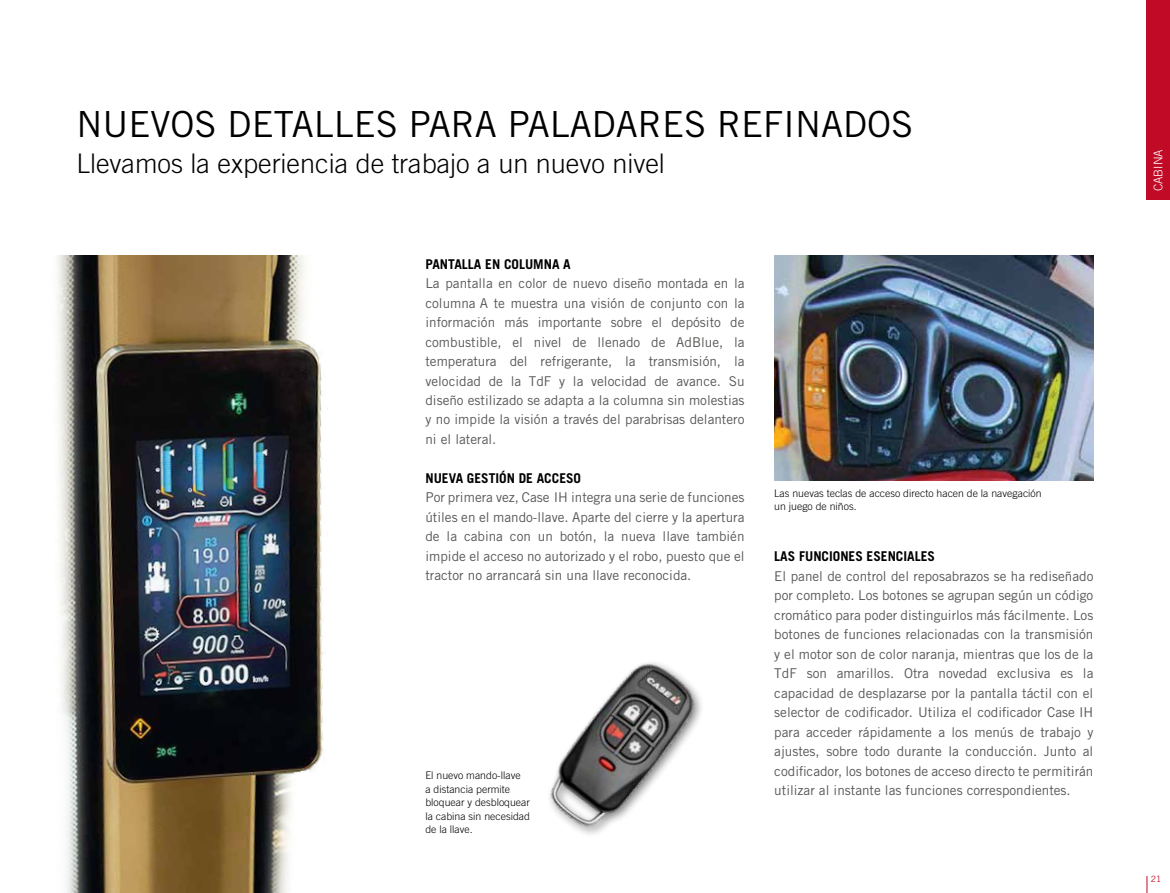
<style>
.page{position:relative;width:1170px;height:893px;background:#fff}
.page>*{position:absolute;margin:0;border:0;box-sizing:border-box;transform-origin:0 0}
.t1{font:36px "Trade Gothic LT Pro";color:#000}
.t2{font:300 27px "Trade Gothic LT Pro";color:#000}
.t3{font:13.5px/19.5px "Trade Gothic LT Pro";color:#575756;text-align:justify}
.t4{font:700 13.5px "Trade Gothic LT Pro";color:#000}
.t5{font:300 12px "Trade Gothic LT Pro";color:#fff}
.t6{font:300 10.5px/13.5px "Trade Gothic LT Pro";color:#000}
.t7{font:8.7px "Trade Gothic LT Pro";color:#c10a25}
</style>
<div class="page">
<div style="left:1146px;top:0;width:23px;height:200px;background:#c10a25"></div>
<img style="left:57px;top:255px;width:271px;height:638px">
<img style="left:774px;top:255px;width:319px;height:225px">
<img style="left:550px;top:662px;width:151px;height:173px">
<svg style="left:1146px;top:876px;width:1px;height:17px"></svg>
<h1 class="t1" style="left:77px;top:102px;width:838px">NUEVOS DETALLES PARA PALADARES REFINADOS</h1>
<h2 class="t2" style="left:77px;top:147px;width:590px">Llevamos la experiencia de trabajo a un nuevo nivel</h2>
<p class="t4" style="left:425px;top:255px;width:147px">PANTALLA EN COLUMNA A</p>
<p class="t3" style="left:425px;top:273px;width:320px">La pantalla en color de nuevo diseño montada en la columna A te muestra una visión de conjunto con la información más importante sobre el depósito de combustible, el nivel de llenado de AdBlue, la temperatura del refrigerante, la transmisión, la velocidad de la TdF y la velocidad de avance. Su diseño estilizado se adapta a la columna sin molestias y no impide la visión a través del parabrisas delantero ni el lateral.</p>
<p class="t4" style="left:425px;top:470px;width:157px">NUEVA GESTIÓN DE ACCESO</p>
<p class="t3" style="left:425px;top:488px;width:320px">Por primera vez, Case IH integra una serie de funciones útiles en el mando‑llave. Aparte del cierre y la apertura de la cabina con un botón, la nueva llave también impide el acceso no autorizado y el robo, puesto que el tractor no arrancará sin una llave reconocida.</p>
<p class="t6" style="left:425px;top:769px;width:106px">El nuevo mando‑llave<br>a distancia permite bloquear y desbloquear la cabina sin necesidad de la llave.</p>
<p class="t6" style="left:774px;top:486px;width:269px">Las nuevas teclas de acceso directo hacen de la navegación un juego de niños.</p>
<p class="t4" style="left:774px;top:548px;width:162px">LAS FUNCIONES ESENCIALES</p>
<p class="t3" style="left:774px;top:566px;width:320px">El panel de control del reposabrazos se ha rediseñado por completo. Los botones se agrupan según un código cromático para poder distinguirlos más fácilmente. Los botones de funciones relacionadas con la transmisión y el motor son de color naranja, mientras que los de la TdF son amarillos. Otra novedad exclusiva es la capacidad de desplazarse por la pantalla táctil con el selector de codificador. Utiliza el codificador Case IH para acceder rápidamente a los menús de trabajo y ajustes, sobre todo durante la conducción. Junto al codificador, los botones de acceso directo te permitirán utilizar al instante las funciones correspondientes.</p>
<p class="t5" style="left:1151px;top:191px;width:43px;rotate:-90deg">CABINA</p>
<p class="t7" style="left:1150px;top:874px;width:12px">21</p>
</div>
